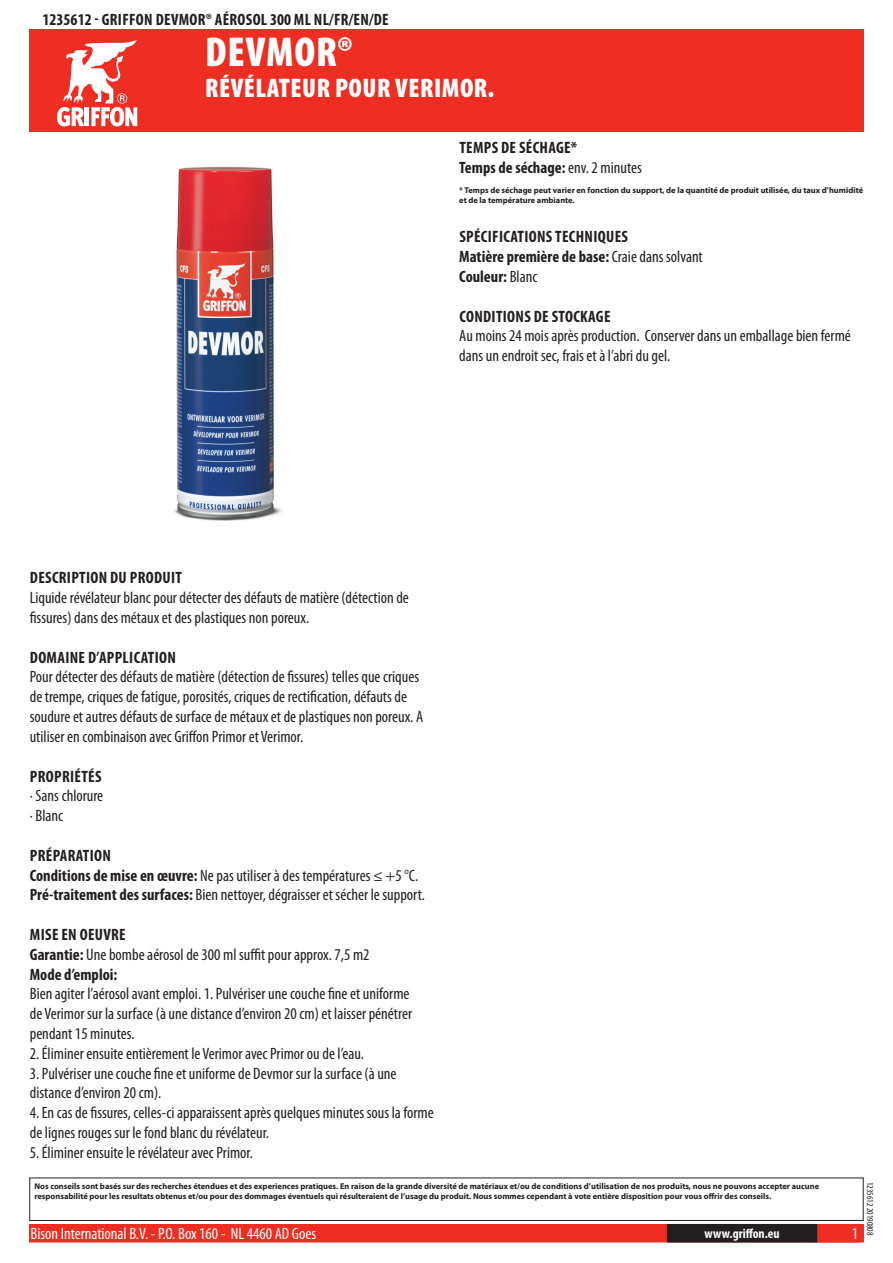
<style>
.page{position:relative;width:893px;height:1263px;background:#fff}
.page>*{position:absolute;margin:0;border:0;box-sizing:border-box;transform-origin:0 0}
.t1{font:900 condensed 42px "Myriad Pro";letter-spacing:.02em;color:#fff}
.t2{font:900 condensed 27px "Myriad Pro";letter-spacing:.02em;color:#fff}
.t3{font:condensed 16.5px/19.8px "Myriad Pro";color:#231f20}
.t4{font:700 condensed 16.5px/19.8px "Myriad Pro";letter-spacing:.02em;color:#231f20}
.t5{font:condensed 16.5px "Myriad Pro";color:#fff}
.t6{font:700 condensed 13.5px "Myriad Pro";color:#fff}
.t7{font:condensed 9px "Myriad Pro";color:#231f20}
.t8{font:700 8.4px/10.1px "Myriad Pro";color:#231f20}
.s1{font-weight:400}
.s2{font-weight:700}
</style>
<div class="page">
<div style="left:30px;top:1225px;width:833px;height:17px;background:#ee2e22"></div>
<div style="left:29px;top:1224px;width:835px;height:18px;border:2px solid #ee2e22"></div>
<div style="left:816px;top:1224px;width:44px;height:18px;border:2px solid #ee2e22"></div>
<div style="left:668px;top:1225px;width:148px;height:17px;background:#231f20"></div>
<div style="left:667px;top:1224px;width:150px;height:18px;border:2px solid #231f20"></div>
<div style="left:29px;top:1177px;width:835px;height:44px;border:1px solid #231f20"></div>
<div style="left:30px;top:30px;width:834px;height:102px;background:#ee2e22"></div>
<svg style="left:57px;top:39px;width:80px;height:87px"></svg>
<img style="left:173px;top:167px;width:110px;height:354px">
<p class="t4" style="left:43px;top:9px;width:346px">1235612 - GRIFFON DEVMOR® AÉROSOL 300 ML NL/FR/EN/DE</p>
<h1 class="t1" style="left:205px;top:25px;width:149px">DEVMOR®</h1>
<h2 class="t2" style="left:205px;top:70px;width:291px">RÉVÉLATEUR POUR VERIMOR.</h2>
<p class="t4" style="left:459px;top:137px;width:184px">TEMPS DE SÉCHAG E*<br>TEMPS DE SÉCHAGE: <span class="s1">env. 2 minutes</span></p>
<p class="t8" style="left:459px;top:185px;width:405px">* Temps de séchage peut varier en fonction du support, de la quantité de produit utilisée, du taux d’humidité et de la température ambiante.</p>
<p class="t4" style="left:459px;top:227px;width:245px">SPÉCIFICATIONS TECHNIQUES<br>MATIÈRE PREMIÈRE DE BASE: <span class="s1">Craie dans solvant<br></span>COULEUR: <span class="s1">Blanc</span></p>
<p class="t4" style="left:459px;top:306px;width:153px">CONDITIONS DE STOCKAGE</p>
<p class="t3" style="left:459px;top:326px;width:393px">Au moins 24 mois après production. Conserver dans un emballage bien fermé dans un endroit sec, frais et à l’abri du gel.</p>
<p class="t4" style="left:30px;top:568px;width:152px">DESCRIPTION DU PRODUIT</p>
<p class="t3" style="left:30px;top:588px;width:381px">Liquide révélateur blanc pour détecter des défauts de matière (détection de fissures) dans des métaux et des plastiques non poreux.</p>
<p class="t4" style="left:30px;top:647px;width:147px">DOMAINE D’APPLICATION</p>
<p class="t3" style="left:30px;top:667px;width:395px">Pour détecter des défauts de matière (détection de fissures) telles que criques de trempe, criques de fatigue, porosités, criques de rectification, défauts de soudure et autres défauts de surface de métaux et de plastiques non poreux. A utiliser en combinaison avec Griffon Primor et Verimor.</p>
<p class="t4" style="left:30px;top:766px;width:73px">PROPRIÉTÉS</p>
<p class="t3" style="left:30px;top:786px;width:75px">· Sans chlorure · Blanc</p>
<p class="t3" style="left:30px;top:845px;width:397px"><span class="s2">PRÉPARATION<br>CONDITIONS DE MISE EN ŒUVRE:</span> Ne pas utiliser à des températures ≤ +5 °C.<br><span class="s2">PRÉ-TRAITEMENT DES SURFACES:</span> Bien nettoyer, dégraisser et sécher le support.</p>
<p class="t3" style="left:30px;top:924px;width:341px"><span class="s2">MISE EN OEUVRE<br>GARANTIE:</span> Une bombe aérosol de 300 ml suffit pour approx. 7,5 m2<br><span class="s2">MODE D’EMPLOI:</span></p>
<p class="t3" style="left:30px;top:984px;width:384px">Bien agiter l’aérosol avant emploi. 1. Pulvériser une couche fine et uniforme de Verimor sur la surface (à une distance d’environ 20 cm) et laisser pénétrer pendant 15 minutes.</p>
<p class="t3" style="left:30px;top:1043px;width:336px">2. Éliminer ensuite entièrement le Verimor avec Primor ou de l’eau.</p>
<p class="t3" style="left:30px;top:1063px;width:368px">3. Pulvériser une couche fine et uniforme de Devmor sur la surface (à une distance d’environ 20 cm).</p>
<p class="t3" style="left:30px;top:1102px;width:405px">4. En cas de fissures, celles-ci apparaissent après quelques minutes sous la forme de lignes rouges sur le fond blanc du révélateur.</p>
<p class="t3" style="left:30px;top:1142px;width:225px">5. Éliminer ensuite le révélateur avec Primor.</p>
<p class="t8" style="left:34px;top:1181px;width:786px">Nos conseils sont basés sur des recherches étendues et des experiences pratiques. En raison de la grande diversité de matériaux et/ou de conditions d’utilisation de nos produits, nous ne pouvons accepter aucune responsabilité pour les resultats obtenus et/ou pour des dommages éventuels qui résulteraient de l’usage du produit. Nous sommes cependant à vote entière disposition pour vous offrir des conseils.</p>
<p class="t5" style="left:31px;top:1224px;width:287px">Bison International B.V. - P.O. Box 160 - NL 4460 AD Goes</p>
<p class="t6" style="left:704px;top:1225px;width:77px">WWW.GRIFFON.EU</p>
<p class="t5" style="left:852px;top:1224px;width:8px">1</p>
<p class="t7" style="left:875px;top:1182px;width:55px;rotate:90deg">1235612 20190808</p>
</div>
